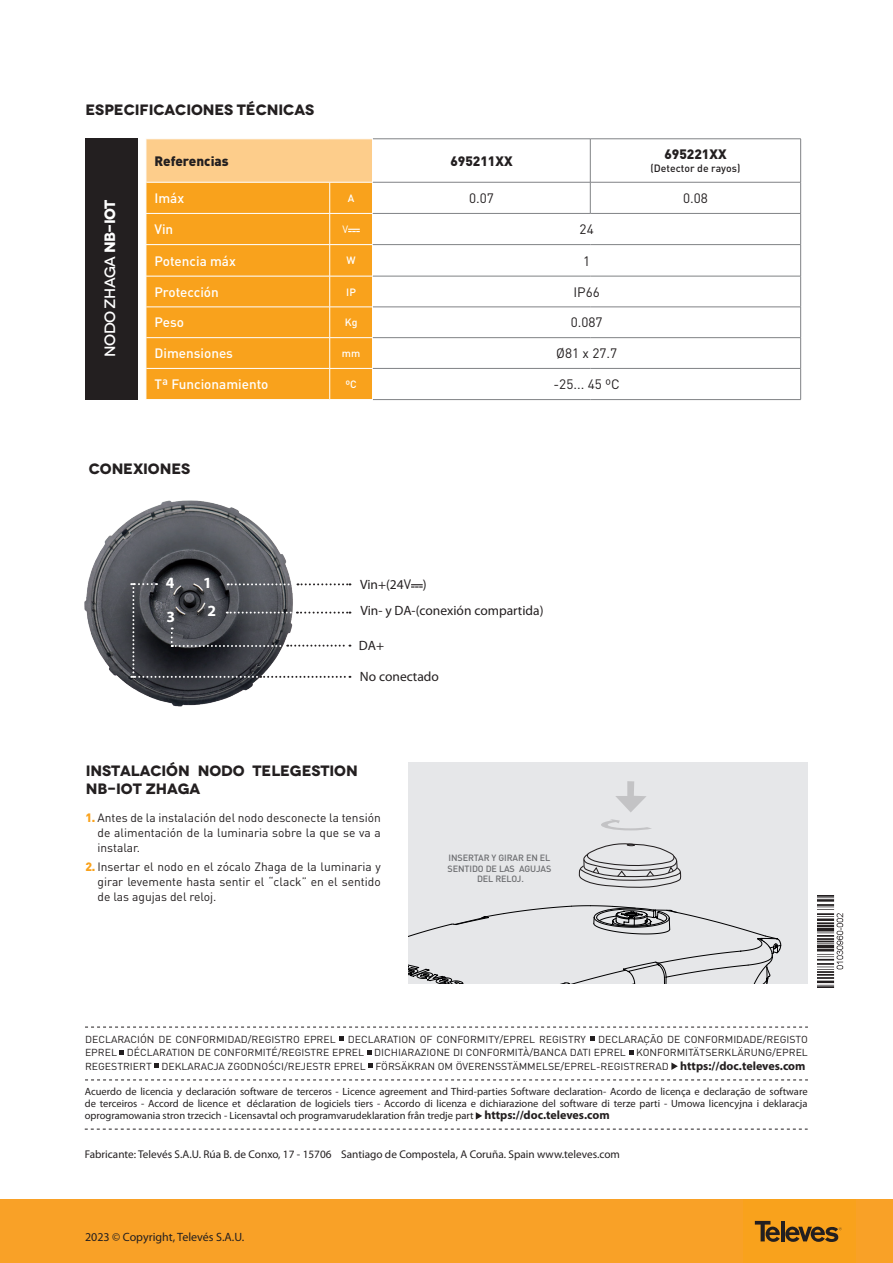
<style>
.page{position:relative;width:893px;height:1263px;background:#fff}
.page>*{position:absolute;margin:0;border:0;box-sizing:border-box;transform-origin:0 0}
.t1{font:700 15.6px/28.5px "Myriad Pro";color:#fff}
.t2{font:700 expanded 15px/18px "Novecento";letter-spacing:-.01em;color:#231f20}
.t3{font:500 expanded 15px "Novecento";letter-spacing:-.04em;color:#fff}
.t4{font:500 13.5px "DIN Pro";color:#fff}
.t5{font:13.5px/26.5px "Myriad Pro";color:#231f20}
.t6{font:13.5px "DIN Pro";color:#231f20}
.t7{font:900 13.5px "DIN Pro";color:#231f20}
.t8{font:12px/15px "DIN Pro";color:#231f20;text-align:justify}
.t9{font:12px "Myriad Pro";color:#231f20}
.t10{font:11.25px "Myriad Pro";color:#231f20}
.t11{font:10.5px/12px "Myriad Pro";color:#231f20;text-align:justify}
.t12{font:500 10.5px "DIN Pro";color:#231f20}
.t13{font:500 10.5px "DIN Pro";color:#fff}
.t14{font:10.5px "DIN Pro";color:#fff}
.t15{font:10.05px/13.5px "DIN Pro";color:#231f20;text-align:justify;scale:1.04 1}
.t16{font:500 9px/10.8px "DIN Pro";letter-spacing:-.01em;color:#6c6d70;text-align:center}
.s1{font-weight:700}
.s2{font-family:"DIN Pro"}
.s3{font-weight:900;color:#f9a21c}
.s4{font-family:"Myriad Pro";font-weight:700;font-size:12px}
.s5{font-weight:700;font-size:12px}
</style>
<div class="page">
<div style="left:0;top:1199px;width:893px;height:64px;background:#f9a127"></div>
<div style="left:743px;top:1200px;width:113px;height:63px;background:#f9a21c"></div>
<svg style="left:755px;top:1221px;width:87px;height:21px"></svg>
<img style="left:817px;top:895px;width:27px;height:93px">
<div style="left:408px;top:762px;width:400px;height:221px;background:#e6e7e9"></div>
<svg style="left:615px;top:781px;width:31px;height:31px"></svg>
<svg style="left:601px;top:819px;width:50px;height:11px"></svg>
<svg style="left:408px;top:843px;width:373px;height:141px"></svg>
<svg style="left:340px;top:1036px;width:4px;height:5px"></svg>
<svg style="left:590px;top:1036px;width:4px;height:5px"></svg>
<svg style="left:120px;top:1050px;width:4px;height:4px"></svg>
<svg style="left:367px;top:1050px;width:4px;height:4px"></svg>
<svg style="left:629px;top:1050px;width:4px;height:4px"></svg>
<svg style="left:154px;top:1063px;width:5px;height:5px"></svg>
<svg style="left:368px;top:1063px;width:5px;height:5px"></svg>
<svg style="left:671px;top:1062px;width:7px;height:8px"></svg>
<svg style="left:85px;top:1027px;width:723px;height:1px"></svg>
<svg style="left:85px;top:1079px;width:723px;height:1px"></svg>
<div style="left:147px;top:139px;width:225px;height:43px;background:#fdcd8b"></div>
<div style="left:147px;top:183px;width:225px;height:216px;background:#f9a21c"></div>
<hr style="left:373px;top:139px;width:217px;height:1px;background:#808285">
<hr style="left:590px;top:139px;width:211px;height:1px;background:#808285">
<hr style="left:590px;top:139px;width:1px;height:43px;background:#808285">
<hr style="left:800px;top:139px;width:1px;height:43px;background:#808285">
<hr style="left:800px;top:245px;width:1px;height:31px;background:#808285">
<hr style="left:372px;top:276px;width:218px;height:1px;background:#808285">
<hr style="left:590px;top:276px;width:211px;height:1px;background:#808285">
<hr style="left:800px;top:276px;width:1px;height:31px;background:#808285">
<hr style="left:373px;top:307px;width:217px;height:1px;background:#808285">
<hr style="left:590px;top:307px;width:211px;height:1px;background:#808285">
<hr style="left:800px;top:307px;width:1px;height:30px;background:#808285">
<hr style="left:373px;top:337px;width:217px;height:1px;background:#808285">
<hr style="left:590px;top:337px;width:211px;height:1px;background:#808285">
<hr style="left:800px;top:338px;width:1px;height:30px;background:#808285">
<hr style="left:373px;top:368px;width:217px;height:1px;background:#808285">
<hr style="left:590px;top:368px;width:211px;height:1px;background:#808285">
<hr style="left:800px;top:369px;width:1px;height:30px;background:#808285">
<hr style="left:373px;top:399px;width:217px;height:1px;background:#808285">
<hr style="left:590px;top:399px;width:211px;height:1px;background:#808285">
<hr style="left:372px;top:182px;width:218px;height:1px;background:#808285">
<hr style="left:590px;top:182px;width:211px;height:1px;background:#808285">
<hr style="left:590px;top:182px;width:1px;height:31px;background:#808285">
<hr style="left:800px;top:182px;width:1px;height:31px;background:#808285">
<hr style="left:372px;top:213px;width:218px;height:1px;background:#808285">
<hr style="left:590px;top:213px;width:211px;height:1px;background:#808285">
<hr style="left:800px;top:214px;width:1px;height:30px;background:#808285">
<hr style="left:372px;top:244px;width:218px;height:1px;background:#808285">
<hr style="left:590px;top:244px;width:211px;height:1px;background:#808285">
<hr style="left:146px;top:276px;width:184px;height:1px;background:#fff">
<hr style="left:330px;top:276px;width:42px;height:1px;background:#fff">
<hr style="left:329px;top:276px;width:1px;height:31px;background:#fff">
<hr style="left:146px;top:307px;width:184px;height:1px;background:#fff">
<hr style="left:330px;top:307px;width:42px;height:1px;background:#fff">
<hr style="left:329px;top:307px;width:1px;height:30px;background:#fff">
<hr style="left:146px;top:337px;width:184px;height:1px;background:#fff">
<hr style="left:330px;top:337px;width:42px;height:1px;background:#fff">
<hr style="left:329px;top:338px;width:1px;height:30px;background:#fff">
<hr style="left:146px;top:368px;width:184px;height:1px;background:#fff">
<hr style="left:330px;top:368px;width:42px;height:1px;background:#fff">
<hr style="left:329px;top:369px;width:1px;height:30px;background:#fff">
<hr style="left:329px;top:182px;width:1px;height:31px;background:#fff">
<hr style="left:372px;top:276px;width:1px;height:31px;background:#fff">
<hr style="left:372px;top:182px;width:1px;height:31px;background:#fff">
<svg style="left:146px;top:213px;width:226px;height:63px;background:#f9a626"></svg>
<div style="left:85px;top:138px;width:53px;height:262px;background:#231f20"></div>
<img style="left:85px;top:500px;width:206px;height:207px">
<svg style="left:131px;top:583px;width:219px;height:95px"></svg>
<svg style="left:411px;top:584px;width:12px;height:4px"></svg>
<svg style="left:476px;top:1112px;width:6px;height:7px"></svg>
<svg style="left:85px;top:1129px;width:723px;height:1px"></svg>
<h2 class="t2" style="left:86px;top:101px;width:230px">ESPECIFICACIONES TÉCNICAS</h2>
<p class="t7" style="left:154px;top:152px;width:76px">Referencias</p>
<p class="t7" style="left:450px;top:152px;width:64px">695211XX</p>
<p class="t7" style="left:664px;top:145px;width:64px">695221XX</p>
<p class="t12" style="left:651px;top:161px;width:91px">(Detector de rayos)</p>
<h2 class="t3" style="left:101px;top:357px;width:159px;rotate:-90deg">Nodo ZhAga <span class="s1">NB-IOT</span></h2>
<p class="t4" style="left:154px;top:189px;width:31px">Imáx</p>
<p class="t13" style="left:348px;top:191px;width:8px">A</p>
<p class="t6" style="left:469px;top:190px;width:26px">0.07</p>
<p class="t6" style="left:683px;top:190px;width:26px">0.08</p>
<p class="t4" style="left:154px;top:220px;width:20px">Vin</p>
<p class="t14" style="left:342px;top:223px;width:7px">V</p>
<p class="t6" style="left:580px;top:221px;width:16px">24</p>
<p class="t4" style="left:154px;top:251px;width:83px">Potencia máx</p>
<p class="t13" style="left:347px;top:253px;width:11px">W</p>
<p class="t6" style="left:583px;top:252px;width:9px">1</p>
<p class="t4" style="left:154px;top:283px;width:66px">Protección</p>
<p class="t13" style="left:346px;top:285px;width:11px">IP</p>
<p class="t6" style="left:573px;top:283px;width:28px">IP66</p>
<p class="t4" style="left:154px;top:313px;width:31px">Peso</p>
<p class="t13" style="left:345px;top:315px;width:14px">Kg</p>
<p class="t6" style="left:571px;top:314px;width:33px">0.087</p>
<p class="t4" style="left:154px;top:344px;width:80px">Dimensiones</p>
<p class="t13" style="left:342px;top:346px;width:20px">mm</p>
<p class="t6" style="left:556px;top:345px;width:62px">Ø81 x 27.7</p>
<p class="t4" style="left:154px;top:375px;width:116px">Tª Funcionamiento</p>
<p class="t13" style="left:345px;top:377px;width:13px">ºC</p>
<p class="t6" style="left:553px;top:376px;width:68px">-25... 45 ºC</p>
<h2 class="t2" style="left:89px;top:460px;width:103px">CONEXIONES</h2>
<h1 class="t1" style="left:166px;top:568px;width:10px">4</h1>
<h1 class="t1" style="left:167px;top:602px;width:10px">3</h1>
<h1 class="t1" style="left:203px;top:568px;width:15px">1<br>2</h1>
<p class="t5" style="left:360px;top:570px;width:185px">Vin+(24<span class="s2">V</span> )<br>Vin- y DA-(conexión compartida)</p>
<p class="t5" style="left:359px;top:632px;width:27px">DA+</p>
<p class="t5" style="left:360px;top:663px;width:81px">No conectado</p>
<h2 class="t2" style="left:86px;top:761px;width:273px">INSTALACIÓN NODO TELEGESTION<br>NB-IOT ZHAGA</h2>
<p class="t8" style="left:98px;top:810px;width:285px;text-indent:-12px"><span class="s3">1.</span> Antes de la instalación del nodo desconecte la tensión de alimentación de la luminaria sobre la que se va a instalar.</p>
<p class="t8" style="left:98px;top:859px;width:285px;text-indent:-12px"><span class="s3">2.</span> Insertar el nodo en el zócalo Zhaga de la luminaria y girar levemente hasta sentir el “clack” en el sentido de las agujas del reloj.</p>
<p class="t16" style="left:448px;top:852px;width:105px">INSERTAR Y GIRAR EN EL<br>SENTIDO DE LAS AGUJAS<br>DEL RELOJ.</p>
<p class="t15" style="left:85px;top:1032px;width:697px">DECLARACIÓN DE CONFORMIDAD/REGISTRO EPREL DECLARATION OF CONFORMITY/EPREL REGISTRY DECLARAÇÃO DE CONFORMIDADE/REGISTO EPREL DÉCLARATION DE CONFORMITÉ/REGISTRE EPREL DICHIARAZIONE DI CONFORMITÀ/BANCA DATI EPREL KONFORMITÄTSERKLÄRUNG/EPREL REGESTRIERT DEKLARACJA ZGODNOŚCI/REJESTR EPREL FÖRSÄKRAN OM ÖVERENSSTÄMMELSE/EPREL-REGISTRERAD <span class="s4">https://doc.televes.com</span></p>
<p class="t11" style="left:85px;top:1085px;width:724px">Acuerdo de licencia y declaración software de terceros - Licence agreement and Third-parties Software declaration- Acordo de licença e declaração de software de terceiros - Accord de licence et déclaration de logiciels tiers - Accordo di licenza e dichiarazione del software di terze parti - Umowa licencyjna i deklaracja oprogramowania stron trzecich - Licensavtal och programvarudeklaration från tredje part <span class="s5">https://doc.televes.com</span></p>
<p class="t10" style="left:85px;top:1147px;width:537px">Fabricante: Televés S.A.U. Rúa B. de Conxo, 17 - 15706 Santiago de Compostela, A Coruña. Spain www.televes.com</p>
<p class="t9" style="left:85px;top:1229px;width:161px">2023 © Copyright, Televés S.A.U.</p>
</div>
